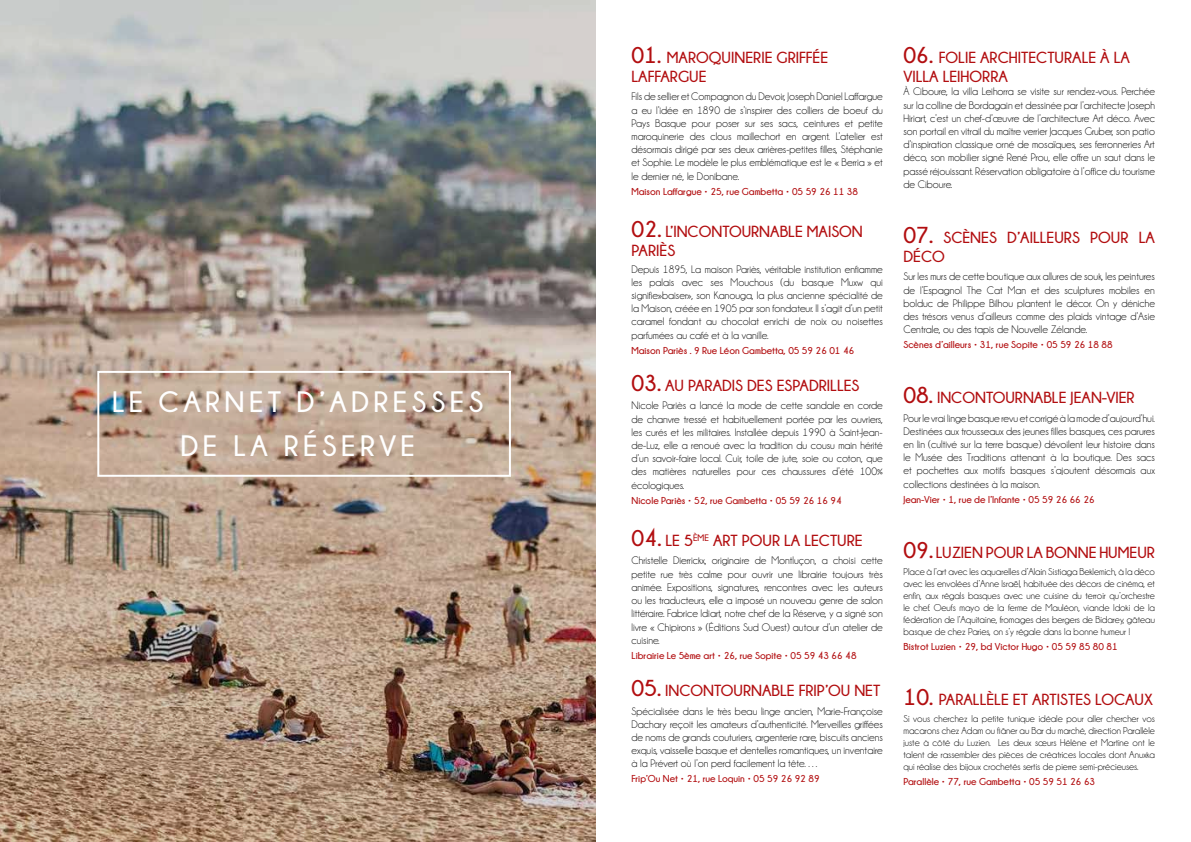
<style>
.page{position:relative;width:1191px;height:842px;background:#fff}
.page>*{position:absolute;margin:0;border:0;box-sizing:border-box;transform-origin:0 0}
.t1{font:700 29.4px/44.5px "Champagne&Limousines";letter-spacing:.15em;color:#fff;text-align:center}
.t2{font:700 16px/19.2px "Champagne&Limousines";color:#b20e10}
.t3{font:11px/13.2px "Champagne&Limousines";color:#000;text-align:justify}
.t4{font:10px/12px "Champagne&Limousines";color:#000;text-align:justify}
.t5{font:700 10px "Champagne&Limousines";color:#b20e10}
.s1{font-size:23px}
</style>
<div class="page">
<img style="left:0;top:0;width:595px;height:842px">
<div style="left:97px;top:371px;width:414px;height:106px;border:2px solid #fff"></div>
<h1 class="t1" style="left:112px;top:379px;width:373px">LE CARNET D’ADRESSES<br>DE LA RÉSERVE</h1>
<h2 class="t2" style="left:631px;top:48px;width:198px"><span class="s1">01.</span> MAROQUINERIE GRIFFÉE<br>LAFFARGUE</h2>
<p class="t3" style="left:631px;top:90px;width:253px">Fils de sellier et Compagnon du Devoir, Joseph Daniel Laffargue a eu l’idée en 1890 de s’inspirer des colliers de boeuf du Pays Basque pour poser sur ses sacs, ceintures et petite maroquinerie des clous maillechort en argent. L’atelier est désormais dirigé par ses deux arrières-petites filles, Stéphanie et Sophie. Le modèle le plus emblématique est le « Berria » et le dernier né, le Donibane.</p>
<p class="t5" style="left:631px;top:186px;width:228px">Maison Laffargue • 25, rue Gambetta • 05 59 26 11 38</p>
<h2 class="t2" style="left:631px;top:222px;width:233px"><span class="s1">02.</span> L’INCONTOURNABLE MAISON<br>PARIÈS</h2>
<p class="t3" style="left:631px;top:262px;width:253px">Depuis 1895, La maison Pariès, véritable institution enflamme les palais avec ses Mouchous (du basque Muxw qui signifie»baiser», son Kanouga, la plus ancienne spécialité de la Maison, créée en 1905 par son fondateur. Il s’agit d’un petit caramel fondant au chocolat enrichi de noix ou noisettes parfumées au café et à la vanille.</p>
<p class="t5" style="left:631px;top:345px;width:224px">Maison Pariès . 9 Rue Léon Gambetta, 05 59 26 01 46</p>
<h2 class="t2" style="left:631px;top:376px;width:230px"><span class="s1">03.</span> AU PARADIS DES ESPADRILLES</h2>
<p class="t3" style="left:631px;top:399px;width:253px">Nicole Pariès a lancé la mode de cette sandale en corde de chanvre tressé et habituellement portée par les ouvriers, les curés et les militaires. Installée depuis 1990 à Saint-Jean&shy;de-Luz, elle a renoué avec la tradition du cousu main hérité d’un savoir-faire local. Cuir, toile de jute, soie ou coton, que des matières naturelles pour ces chaussures d’été 100% écologiques.</p>
<p class="t5" style="left:631px;top:495px;width:212px">Nicole Pariès • 52, rue Gambetta • 05 59 26 16 94</p>
<h2 class="t2" style="left:631px;top:531px;width:233px"><span class="s1">04.</span> LE 5<sup>ÈME</sup> ART POUR LA LECTURE</h2>
<p class="t3" style="left:631px;top:554px;width:253px">Christelle Dierrickx, originaire de Montluçon, a choisi cette petite rue très calme pour ouvrir une librairie toujours très animée. Expositions, signatures, rencontres avec les auteurs ou les traducteurs, elle a imposé un nouveau genre de salon littéraire. Fabrice Idiart, notre chef de la Réserve, y a signé son livre « Chipirons » (Éditions Sud Ouest) autour d’un atelier de cuisine.</p>
<p class="t5" style="left:631px;top:650px;width:226px">Librairie Le 5ème art • 26, rue Sopite • 05 59 43 66 48</p>
<h2 class="t2" style="left:631px;top:681px;width:250px"><span class="s1">05.</span> INCONTOURNABLE FRIP’OU NET</h2>
<p class="t3" style="left:631px;top:704px;width:253px">Spécialisée dans le très beau linge ancien, Marie-Françoise Dachary reçoit les amateurs d’authenticité. Merveilles griffées de noms de grands couturiers, argenterie rare, biscuits anciens exquis, vaisselle basque et dentelles romantiques, un inventaire à la Prévert où l’on perd facilement la tête. …</p>
<p class="t5" style="left:631px;top:773px;width:190px">Frip’Ou Net • 21, rue Loquin • 05 59 26 92 89</p>
<h2 class="t2" style="left:903px;top:48px;width:228px"><span class="s1">06.</span> FOLIE ARCHITECTURALE À LA<br>VILLA LEIHORRA</h2>
<p class="t3" style="left:903px;top:85px;width:253px">À Ciboure, la villa Leihorra se visite sur rendez-vous. Perchée sur la colline de Bordagain et dessinée par l’architecte Joseph Hiriart, c’est un chef-d’œuvre de l’architecture Art déco. Avec son portail en vitrail du maître verrier Jacques Gruber, son patio d’inspiration classique orné de mosaïques, ses ferronneries Art déco, son mobilier signé René Prou, elle offre un saut dans le passé réjouissant. Réservation obligatoire à l’office du tourisme de Ciboure.</p>
<h2 class="t2" style="left:903px;top:228px;width:253px"><span class="s1">07.</span> SCÈNES D’AILLEURS POUR LA<br>DÉCO</h2>
<p class="t3" style="left:903px;top:270px;width:253px">Sur les murs de cette boutique aux allures de souk, les peintures de l’Espagnol The Cat Man et des sculptures mobiles en bolduc de Philippe Bilhou plantent le décor. On y déniche des trésors venus d’ailleurs comme des plaids vintage d’Asie Centrale, ou des tapis de Nouvelle Zélande.</p>
<p class="t5" style="left:903px;top:339px;width:211px">Scènes d’ailleurs • 31, rue Sopite • 05 59 26 18 88</p>
<h2 class="t2" style="left:903px;top:388px;width:233px"><span class="s1">08.</span> INCONTOURNABLE JEAN-VIER</h2>
<p class="t3" style="left:903px;top:411px;width:253px">Pour le vrai linge basque revu et corrigé à la mode d’aujourd’hui.<br>Destinées aux trousseaux des jeunes filles basques, ces parures en lin (cultivé sur la terre basque) dévoilent leur histoire dans le Musée des Traditions attenant à la boutique. Des sacs et pochettes aux motifs basques s’ajoutent désormais aux collections destinées à la maison.</p>
<p class="t5" style="left:903px;top:494px;width:193px">Jean-Vier • 1, rue de l’Infante • 05 59 26 66 26</p>
<h2 class="t2" style="left:903px;top:543px;width:253px"><span class="s1">09.</span> LUZIEN POUR LA BONNE HUMEUR</h2>
<p class="t4" style="left:903px;top:566px;width:253px">Place à l’art avec les aquarelles d’Alain Sistiaga Beklemich, à la déco avec les envolées d’Anne Israël, habituée des décors de cinéma, et enfin, aux régals basques avec une cuisine du terroir qu’orchestre le chef. Oeufs mayo de la ferme de Mauléon, viande Idoki de la fédération de l’Aquitaine, fromages des bergers de Bidarey, gâteau basque de chez Paries, on s’y régale dans la bonne humeur !</p>
<p class="t5" style="left:903px;top:641px;width:216px">Bistrot Luzien • 29, bd Victor Hugo • 05 59 85 80 81</p>
<h2 class="t2" style="left:903px;top:690px;width:251px"><span class="s1">10.</span> PARALLÈLE ET ARTISTES LOCAUX</h2>
<p class="t4" style="left:903px;top:713px;width:253px">Si vous cherchez la petite tunique idéale pour aller chercher vos macarons chez Adam ou flâner au Bar du marché, direction Parallèle juste à côté du Luzien. Les deux sœurs Hélène et Martine ont le talent de rassembler des pièces de créatrices locales dont Anuxka qui réalise des bijoux crochetés sertis de pierre semi-précieuses.</p>
<p class="t5" style="left:903px;top:776px;width:193px">Parallèle • 77, rue Gambetta • 05 59 51 26 63</p>
</div>
